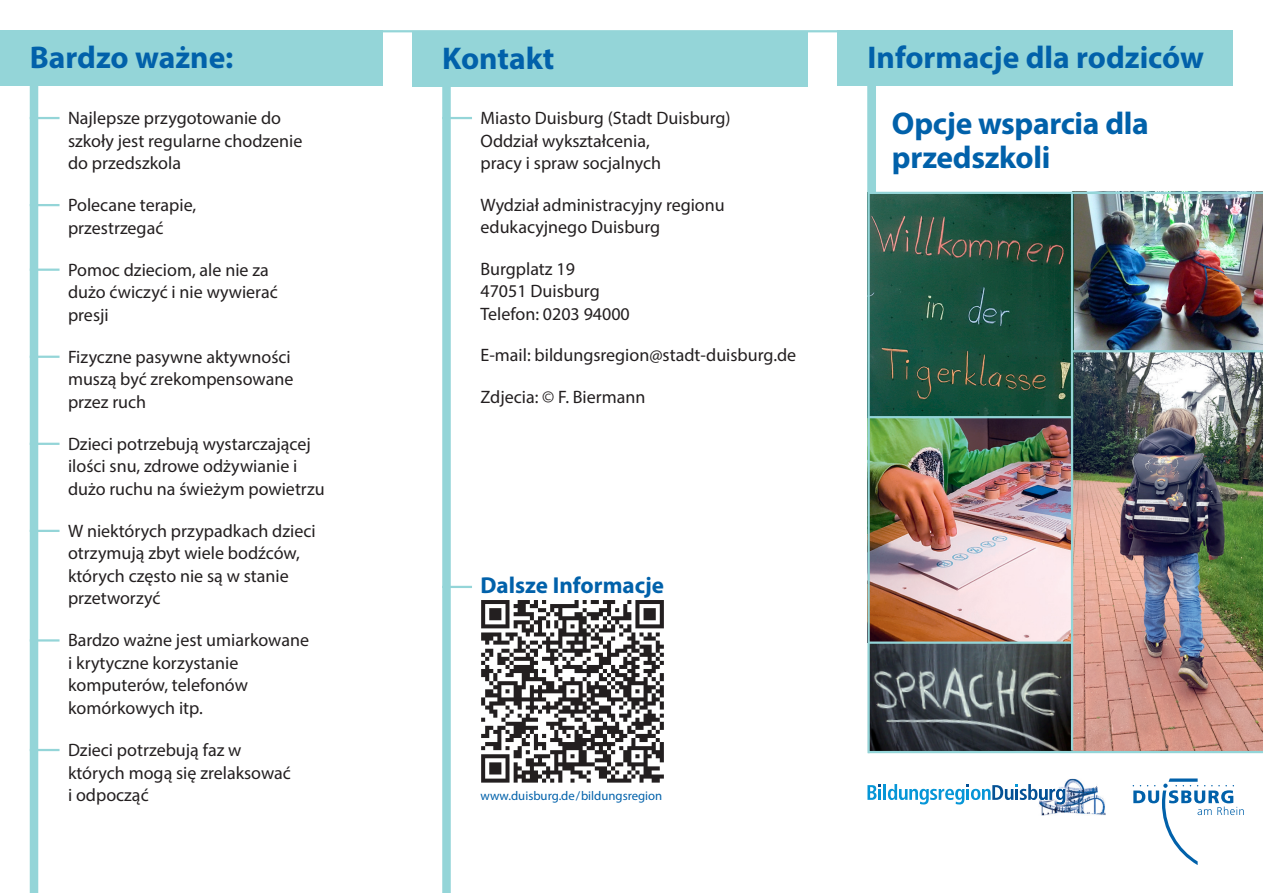
<style>
.page{position:relative;width:1263px;height:893px;background:#fff}
.page>*{position:absolute;margin:0;border:0;box-sizing:border-box;transform-origin:0 0}
.t1{font:102px "Duisburg Logo";color:#0161aa}
.t2{font:700 31.5px/66.2px "Myriad Pro";letter-spacing:-.005em;color:#0161aa}
.t3{font:700 23.1px "Myriad Pro";color:#0161aa}
.t4{font:18px/22.5px "Myriad Pro";color:#231f20}
.t5{font:12.75px "Myriad Pro";color:#0161aa}
</style>
<div class="page">
<hr style="left:442px;top:117px;width:30px;height:2px;background:#94d5d8">
<hr style="left:442px;top:586px;width:30px;height:2px;background:#94d5d8">
<div style="left:0;top:30px;width:383px;height:55px;background:#94d5d8"></div>
<div style="left:412px;top:31px;width:396px;height:56px;background:#94d5d8"></div>
<div style="left:838px;top:30px;width:395px;height:55px;background:#94d5d8"></div>
<div style="left:30px;top:81px;width:8px;height:812px;background:#94d5d8"></div>
<div style="left:442px;top:81px;width:9px;height:812px;background:#94d5d8"></div>
<hr style="left:30px;top:117px;width:30px;height:2px;background:#94d5d8">
<hr style="left:30px;top:204px;width:30px;height:2px;background:#94d5d8">
<hr style="left:30px;top:269px;width:30px;height:2px;background:#94d5d8">
<hr style="left:30px;top:356px;width:30px;height:2px;background:#94d5d8">
<hr style="left:30px;top:443px;width:30px;height:2px;background:#94d5d8">
<hr style="left:30px;top:530px;width:30px;height:2px;background:#94d5d8">
<hr style="left:30px;top:639px;width:30px;height:3px;background:#94d5d8">
<hr style="left:30px;top:749px;width:30px;height:2px;background:#94d5d8">
<svg style="left:867px;top:784px;width:14px;height:16px"></svg>
<hr style="left:883px;top:784px;width:3px;height:16px;background:#0696d7">
<img style="left:1039px;top:779px;width:67px;height:37px">
<svg style="left:888px;top:784px;width:177px;height:20px"></svg>
<img style="left:1056px;top:789px;width:9px;height:15px">
<div style="left:867px;top:82px;width:9px;height:115px;background:#94d5d8"></div>
<img style="left:870px;top:194px;width:393px;height:557px">
<hr style="left:868px;top:192px;width:395px;height:2px;background:#94d5d8">
<hr style="left:868px;top:751px;width:395px;height:2px;background:#94d5d8">
<hr style="left:868px;top:641px;width:203px;height:3px;background:#94d5d8">
<hr style="left:868px;top:416px;width:203px;height:2px;background:#94d5d8">
<hr style="left:1071px;top:192px;width:2px;height:559px;background:#94d5d8">
<hr style="left:1072px;top:350px;width:191px;height:2px;background:#94d5d8">
<hr style="left:867px;top:82px;width:3px;height:671px;background:#94d5d8">
<img style="left:481px;top:600px;width:183px;height:183px">
<hr style="left:376px;top:30px;width:466px;height:2px;background:#94d5d8">
<h2 class="t2" style="left:30px;top:24px;width:205px">Bardzo ważne:</h2>
<h2 class="t2" style="left:442px;top:25px;width:114px">Kontakt</h2>
<h2 class="t2" style="left:892px;top:23px;width:314px;text-indent:-24px">Informacje dla rodziców<br>Opcje wsparcia dla</h2>
<h2 class="t2" style="left:892px;top:124px;width:160px">przedszkoli</h2>
<p class="t4" style="left:68px;top:106px;width:236px">Najlepsze przygotowanie do szkoły jest regularne chodzenie do przedszkola</p>
<p class="t4" style="left:68px;top:194px;width:130px">Polecane terapie, przestrzegać</p>
<p class="t4" style="left:68px;top:258px;width:211px">Pomoc dzieciom, ale nie za dużo ćwiczyć i nie wywierać presji</p>
<p class="t4" style="left:68px;top:345px;width:227px">Fizyczne pasywne aktywności muszą być zrekompensowane przez ruch</p>
<p class="t4" style="left:68px;top:432px;width:258px">Dzieci potrzebują wystarczającej ilości snu, zdrowe odżywianie i dużo ruchu na świeżym powietrzu</p>
<p class="t4" style="left:68px;top:519px;width:249px">W niektórych przypadkach dzieci otrzymują zbyt wiele bodźców, których często nie są w stanie przetworzyć</p>
<p class="t4" style="left:68px;top:629px;width:243px">Bardzo ważne jest umiarkowane i krytyczne korzystanie komputerów, telefonów komórkowych itp.</p>
<p class="t4" style="left:68px;top:738px;width:224px">Dzieci potrzebują faz w których mogą się zrelaksować i odpocząć</p>
<p class="t4" style="left:480px;top:106px;width:252px">Miasto Duisburg (Stadt Duisburg)<br>Oddział wykształcenia,<br>pracy i spraw socjalnych</p>
<p class="t4" style="left:480px;top:193px;width:246px">Wydział administracyjny regionu edukacyjnego Duisburg</p>
<p class="t4" style="left:480px;top:257px;width:151px">Burgplatz 19<br>47051 Duisburg<br>Telefon: 0203 94000</p>
<p class="t4" style="left:480px;top:344px;width:317px">E-mail: bildungsregion@stadt-duisburg.de</p>
<p class="t4" style="left:480px;top:386px;width:166px">Zdjecia: © F. Biermann</p>
<p class="t3" style="left:480px;top:570px;width:185px">Dalsze Informacje</p>
<h1 class="t1" style="left:1133px;top:691px;width:113px">l</h1>
<p class="t5" style="left:480px;top:788px;width:183px">www.duisburg.de/bildungsregion</p>
</div>
